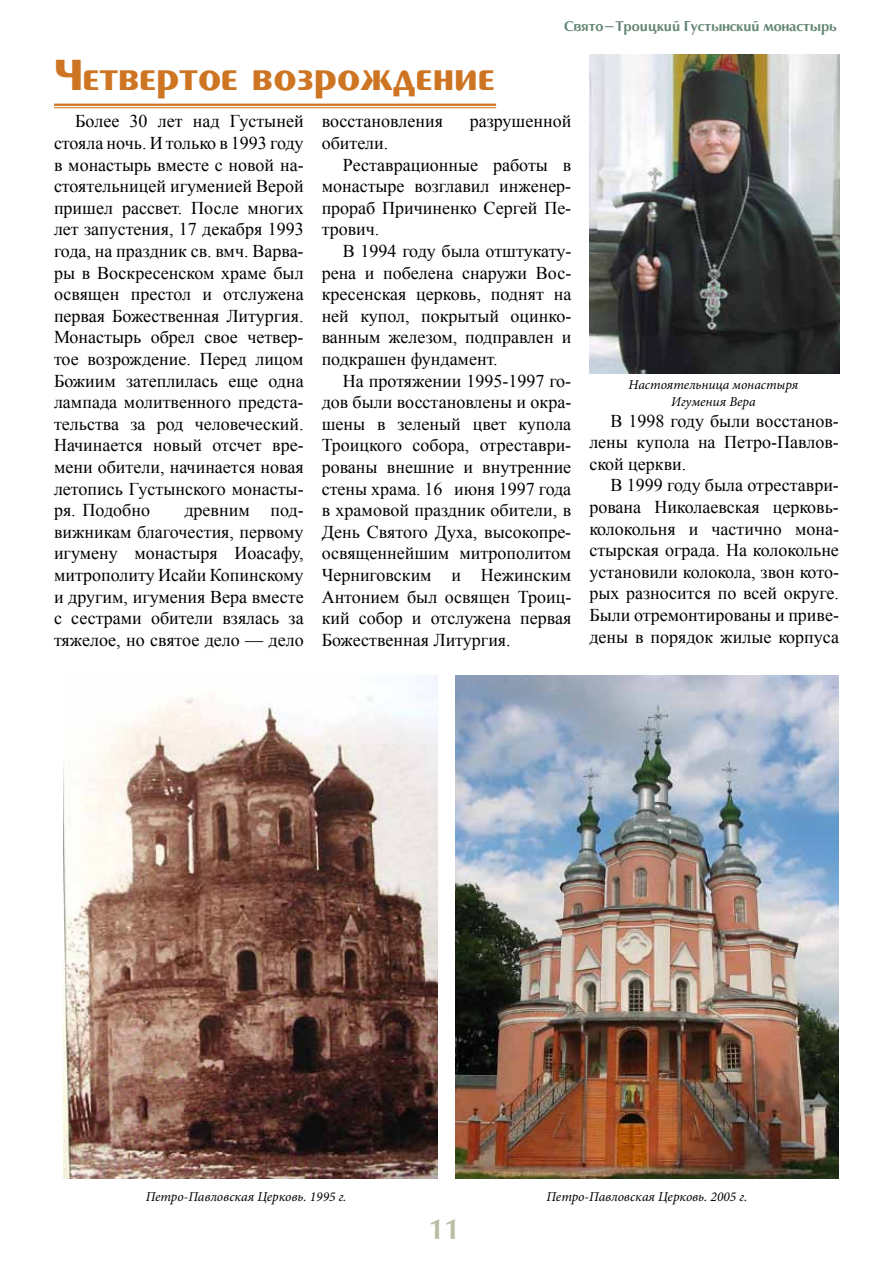
<style>
.page{position:relative;width:893px;height:1263px;background:#fff}
.page>*{position:absolute;margin:0;border:0;box-sizing:border-box;transform-origin:0 0}
.t1{font:700 45px "Penta";color:#ce7523}
.t2{font:700 27px "Opium";color:#b9bea2}
.t3{font:18px/21.6px "Times New Roman";color:#000;text-align:justify}
.t4{font:italic 13.5px/16.2px "Minion Pro";color:#000;text-align:center}
.t5{font:700 13.5px "Opium";color:#648674}
</style>
<div class="page">
<hr style="left:54px;top:104px;width:442px;height:2px;background:#ce7523">
<hr style="left:54px;top:107px;width:442px;height:1px;background:#ce7523">
<img style="left:64px;top:675px;width:374px;height:503px">
<img style="left:455px;top:675px;width:384px;height:503px">
<img style="left:589px;top:54px;width:250px;height:320px">
<p class="t5" style="left:564px;top:17px;width:274px">Свято-Троицкий Густынский монастырь</p>
<h1 class="t1" style="left:54px;top:51px;width:442px">Четвертое возрождение</h1>
<p class="t3" style="left:54px;top:110px;width:251px;text-indent:21px">Более 30 лет над Густыней стояла ночь. И только в 1993 году в монастырь вместе с новой на&shy;стоятельницей игуменией Верой пришел рассвет. После многих лет запустения, 17 декабря 1993 года, на праздник св. вмч. Варва&shy;ры в Воскресенском храме был освящен престол и отслужена первая Божественная Литургия.<br>Монастырь обрел свое четвер&shy;тое возрождение. Перед лицом Божиим затеплилась еще одна лампада молитвенного предста&shy;тельства за род человеческий.<br>Начинается новый отсчет вре&shy;мени обители, начинается новая летопись Густынского монасты&shy;ря. Подобно</p>
<p class="t3" style="left:322px;top:110px;width:123px">восстановления</p>
<p class="t3" style="left:470px;top:110px;width:103px">разрушенной</p>
<p class="t3" style="left:322px;top:132px;width:68px">обители.</p>
<p class="t3" style="left:343px;top:153px;width:230px">Реставрационные работы в</p>
<p class="t3" style="left:322px;top:175px;width:251px">монастыре возглавил инженер-</p>
<p class="t3" style="left:322px;top:197px;width:251px">прораб Причиненко Сергей Пе-</p>
<p class="t3" style="left:322px;top:218px;width:59px">трович.</p>
<p class="t3" style="left:343px;top:240px;width:230px">В 1994 году была отштукату-</p>
<p class="t3" style="left:322px;top:261px;width:251px">рена и побелена снаружи Вос-</p>
<p class="t3" style="left:322px;top:283px;width:251px">кресенская церковь, поднят на</p>
<p class="t3" style="left:322px;top:305px;width:251px">ней купол, покрытый оцинко-</p>
<p class="t3" style="left:322px;top:326px;width:251px">ванным железом, подправлен и</p>
<p class="t3" style="left:322px;top:348px;width:177px">подкрашен фундамент.</p>
<p class="t3" style="left:343px;top:369px;width:230px">На протяжении 1995-1997 го-</p>
<p class="t3" style="left:322px;top:391px;width:251px">дов были восстановлены и окра-</p>
<p class="t3" style="left:322px;top:413px;width:251px">шены в зеленый цвет купола</p>
<p class="t3" style="left:322px;top:434px;width:251px">Троицкого собора, отреставри-</p>
<p class="t3" style="left:322px;top:456px;width:251px">рованы внешние и внутренние</p>
<p class="t3" style="left:322px;top:477px;width:251px">стены храма. 16 июня 1997 года</p>
<p class="t3" style="left:322px;top:499px;width:251px">в храмовой праздник обители, в</p>
<p class="t3" style="left:322px;top:521px;width:251px">День Святого Духа, высокопре-</p>
<p class="t3" style="left:322px;top:542px;width:251px">освященнейшим митрополитом</p>
<p class="t3" style="left:322px;top:564px;width:251px">Черниговским и Нежинским</p>
<p class="t3" style="left:322px;top:585px;width:251px">Антонием был освящен Троиц-</p>
<p class="t3" style="left:322px;top:607px;width:251px">кий собор и отслужена первая</p>
<p class="t3" style="left:322px;top:629px;width:191px">Божественная Литургия.</p>
<p class="t3" style="left:54px;top:499px;width:251px;text-indent:130px">древним под&shy;вижникам благочестия, первому игумену монастыря Иоасафу, митрополиту Исайи Копинскому и другим, игумения Вера вместе с сестрами обители взялась за тяжелое, но святое дело — дело</p>
<p class="t4" style="left:629px;top:377px;width:171px">Настоятельница монастыря<br>Игумения Вера</p>
<p class="t3" style="left:589px;top:409px;width:251px;text-indent:21px">В 1998 году были восстанов&shy;лены купола на Петро-Павлов&shy;ской церкви.</p>
<p class="t3" style="left:589px;top:474px;width:251px;text-indent:21px">В 1999 году была отреставри&shy;рована Николаевская церковь&shy;колокольня и частично мона&shy;стырская ограда. На колокольне установили колокола, звон кото&shy;рых разносится по всей округе.<br>Были отремонтированы и приве&shy;дены в порядок жилые корпуса</p>
<p class="t4" style="left:146px;top:1188px;width:202px">Петро-Павловская Церковь. 1995 г.</p>
<p class="t4" style="left:546px;top:1188px;width:202px">Петро-Павловская Церковь. 2005 г.</p>
<h2 class="t2" style="left:429px;top:1210px;width:33px">11</h2>
</div>
